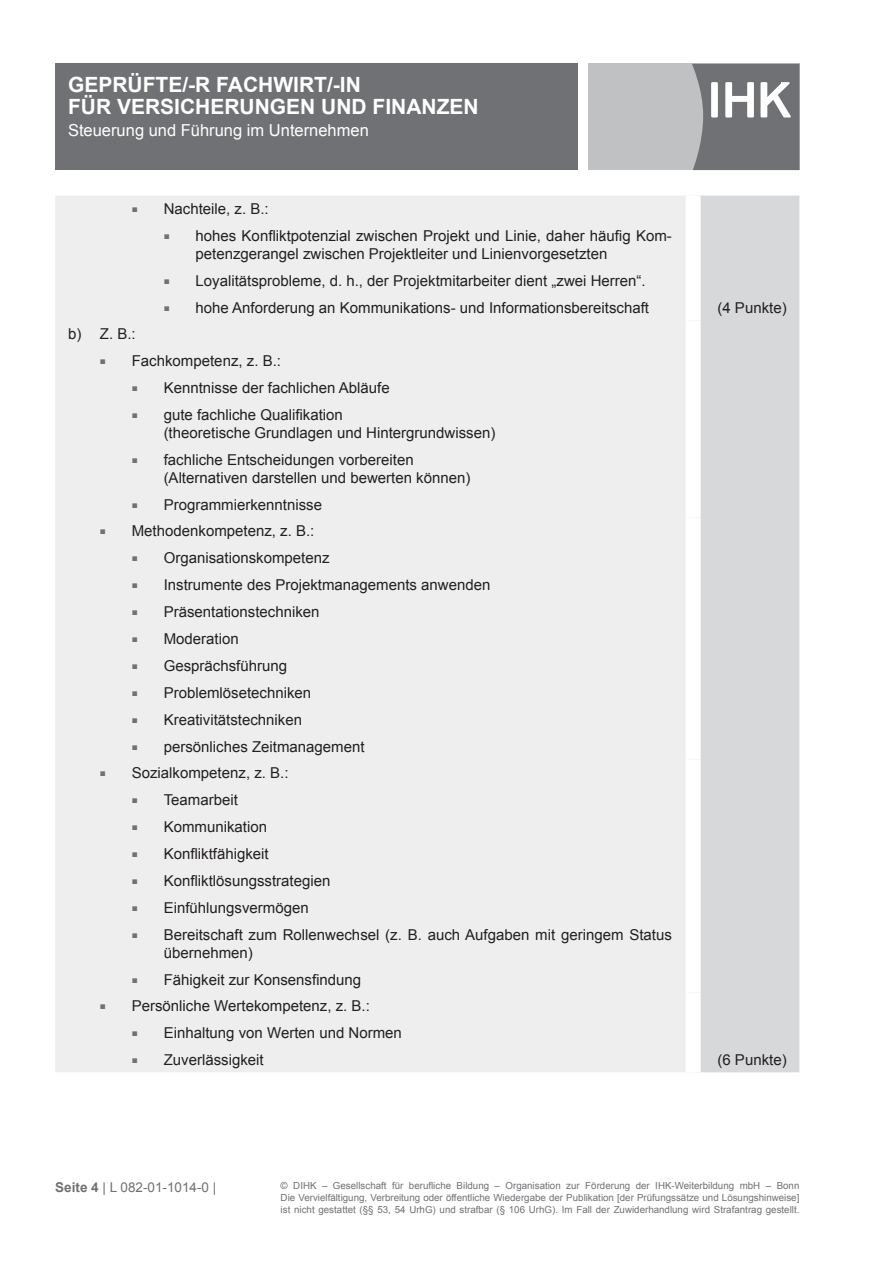
<style>
.page{position:relative;width:893px;height:1263px;background:#fff}
.page>*{position:absolute;margin:0;border:0;box-sizing:border-box;transform-origin:0 0}
.t1{font:700 21px/21.9px "Arial";color:#fff}
.t2{font:16.5px "Arial";color:#fff}
.t3{font:15px/18px "Arial";color:#231f20}
.t4{font:13.5px "Arial";color:#707174}
.t5{font:9.75px/11.7px "Arial";color:#707174;text-align:justify}
.s1{font-size:10.05px;color:#707174}
.s2{font-weight:700}
</style>
<div class="page">
<div style="left:55px;top:64px;width:522px;height:106px;background:#707174"></div>
<div style="left:588px;top:64px;width:211px;height:106px;background:#bfc1c3"></div>
<svg style="left:692px;top:64px;width:107px;height:106px;background:#86878a"></svg>
<div style="left:55px;top:196px;width:631px;height:876px;background:#eeeeef"></div>
<div style="left:701px;top:196px;width:98px;height:876px;background:#d7d8da"></div>
<h1 class="t1" style="left:68px;top:74px;width:204px">GEPRÜFTE/-R FACHWI</h1>
<h1 class="t1" style="left:68px;top:74px;width:412px;text-indent:231px">RT/-IN<br>FÜR VERSICHERUNGEN UND FINANZEN</h1>
<p class="t2" style="left:68px;top:119px;width:302px">Steuerung und Führung im Unternehmen</p>
<p class="t3" style="left:132px;top:200px;width:138px"><span class="s1">■</span> Nachteile, z. B.:</p>
<p class="t3" style="left:196px;top:227px;width:478px;text-indent:-32px"><span class="s1">■</span> hohes Konfliktpotenzial zwischen Projekt und Linie, daher häufig Kom&shy;petenzgerangel zwischen Projektleiter und Linienvorgesetzten</p>
<p class="t3" style="left:164px;top:272px;width:484px"><span class="s1">■</span> Loyalitätsprobleme, d. h., der Projektmitarbeiter dient „zwei Herren“.</p>
<p class="t3" style="left:164px;top:299px;width:487px"><span class="s1">■</span> hohe Anforderung an Kommunikations- und Informationsbereitschaft</p>
<p class="t3" style="left:717px;top:299px;width:71px">(4 Punkte)</p>
<p class="t3" style="left:68px;top:325px;width:69px">b) Z. B.:</p>
<p class="t3" style="left:100px;top:352px;width:183px"><span class="s1">■</span> Fachkompetenz, z. B.:</p>
<p class="t3" style="left:132px;top:379px;width:259px"><span class="s1">■</span> Kenntnisse der fachlichen Abläufe</p>
<p class="t3" style="left:164px;top:406px;width:333px;text-indent:-32px"><span class="s1">■</span> gute fachliche Qualifikation<br>(theoretische Grundlagen und Hintergrundwissen)</p>
<p class="t3" style="left:164px;top:451px;width:308px;text-indent:-32px"><span class="s1">■</span> fachliche Entscheidungen vorbereiten (Alternativen darstellen und bewerten können)</p>
<p class="t3" style="left:132px;top:496px;width:192px"><span class="s1">■</span> Programmierkenntnisse</p>
<p class="t3" style="left:100px;top:522px;width:216px"><span class="s1">■</span> Methodenkompetenz, z. B.:</p>
<p class="t3" style="left:132px;top:549px;width:199px"><span class="s1">■</span> Organisationskompetenz</p>
<p class="t3" style="left:132px;top:576px;width:360px"><span class="s1">■</span> Instrumente des Projektmanagements anwenden</p>
<p class="t3" style="left:132px;top:603px;width:189px"><span class="s1">■</span> Präsentationstechniken</p>
<p class="t3" style="left:132px;top:630px;width:108px"><span class="s1">■</span> Moderation</p>
<p class="t3" style="left:132px;top:657px;width:157px"><span class="s1">■</span> Gesprächsführung</p>
<p class="t3" style="left:132px;top:684px;width:181px"><span class="s1">■</span> Problemlösetechniken</p>
<p class="t3" style="left:132px;top:711px;width:172px"><span class="s1">■</span> Kreativitätstechniken</p>
<p class="t3" style="left:132px;top:738px;width:234px"><span class="s1">■</span> persönliches Zeitmanagement</p>
<p class="t3" style="left:100px;top:764px;width:190px"><span class="s1">■</span> Sozialkompetenz, z. B.:</p>
<p class="t3" style="left:132px;top:791px;width:108px"><span class="s1">■</span> Teamarbeit</p>
<p class="t3" style="left:132px;top:818px;width:137px"><span class="s1">■</span> Kommunikation</p>
<p class="t3" style="left:132px;top:845px;width:138px"><span class="s1">■</span> Konfliktfähigkeit</p>
<p class="t3" style="left:132px;top:872px;width:200px"><span class="s1">■</span> Konfliktlösungsstrategien</p>
<p class="t3" style="left:132px;top:899px;width:178px"><span class="s1">■</span> Einfühlungsvermögen</p>
<p class="t3" style="left:164px;top:926px;width:510px;text-indent:-32px"><span class="s1">■</span> Bereitschaft zum Rollenwechsel (z. B. auch Aufgaben mit geringem Status übernehmen)</p>
<p class="t3" style="left:132px;top:971px;width:231px"><span class="s1">■</span> Fähigkeit zur Konsensfindung</p>
<p class="t3" style="left:100px;top:997px;width:272px"><span class="s1">■</span> Persönliche Wertekompetenz, z. B.:</p>
<p class="t3" style="left:132px;top:1024px;width:272px"><span class="s1">■</span> Einhaltung von Werten und Normen</p>
<p class="t3" style="left:132px;top:1051px;width:133px"><span class="s1">■</span> Zuverlässigkeit</p>
<p class="t3" style="left:717px;top:1051px;width:71px">(6 Punkte)</p>
<p class="t4" style="left:55px;top:1178px;width:163px"><span class="s2">SEITE 4</span> | L 082-01-1014-0 |</p>
<p class="t5" style="left:281px;top:1180px;width:520px">© DIHK – Gesellschaft für berufliche Bildung – Organisation zur Förderung der IHK-Weiterbildung mbH – Bonn Die Vervielfältigung, Verbreitung oder öffentliche Wiedergabe der Publikation [der Prüfungssätze und Lösungshinweise] ist nicht gestattet (§§ 53, 54 UrhG) und strafbar (§ 106 UrhG). Im Fall der Zuwiderhandlung wird Strafantrag gestellt.</p>
</div>
